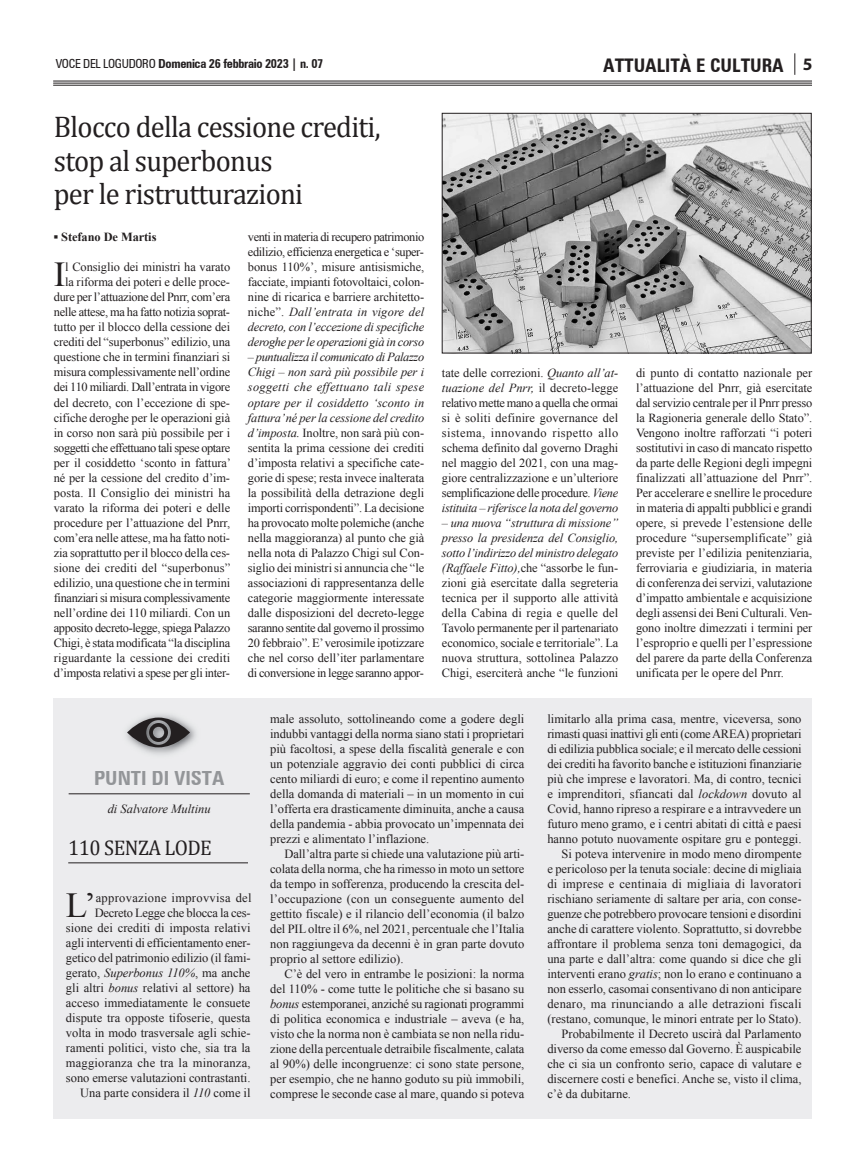
<style>
.page{position:relative;width:865px;height:1170px;background:#fff}
.page>*{position:absolute;margin:0;border:0;box-sizing:border-box;transform-origin:0 0}
.t1{font:35.12px "Times New Roman";color:#231f20}
.t2{font:35px "Times New Roman";color:#231f20}
.t3{font:30px/33.8px "Cambria";letter-spacing:-.025em;color:#231f20;scale:.95 1}
.t4{font:21.25px "Cambria";letter-spacing:-.025em;color:#231f20;scale:.95 1}
.t5{font:700 condensed 20px "Zurich BT";color:#939598}
.t6{font:700 condensed 18.75px "Zurich BT";color:#231f20}
.t7{font:700 17.5px "Myriad Pro";color:#231f20}
.t8{font:12.5px/15px "Times New Roman";color:#231f20;text-align:justify}
.t9{font:700 condensed 12.5px "Zurich BT";letter-spacing:-.025em;color:#231f20}
.t10{font:italic 12.5px "Times New Roman";color:#231f20}
.t11{font:12.38px/15px "Times New Roman";letter-spacing:-.005em;color:#231f20;text-align:justify}
.t12{font:700 12.38px "Times New Roman";letter-spacing:-.005em;color:#231f20}
.s1{font-weight:400}
.s2{font-style:italic}
</style>
<div class="page">
<hr style="left:53px;top:81px;width:759px;height:1px;background:#231f20">
<hr style="left:53px;top:83px;width:759px;height:1px;background:#231f20">
<hr style="left:53px;top:85px;width:759px;height:1px;background:#231f20">
<svg style="left:794px;top:53px;width:1px;height:22px"></svg>
<div style="left:53px;top:698px;width:758px;height:420px;background:#ececee"></div>
<hr style="left:69px;top:793px;width:181px;height:1px;background:#231f20">
<img style="left:126px;top:714px;width:70px;height:41px">
<svg style="left:127px;top:717px;width:63px;height:30px;background:#6f6e70"></svg>
<hr style="left:68px;top:862px;width:180px;height:1px;background:#231f20">
<img style="left:444px;top:115px;width:365px;height:236px">
<div style="left:442px;top:113px;width:369px;height:240px;border:1px solid #231f20"></div>
<p class="t9" style="left:56px;top:56px;width:269px"><span class="s1">VOCE DEL LOGUDORO</span> Domenica 26 febbraio 2023 | n. 07</p>
<p class="t6" style="left:603px;top:54px;width:182px">ATTUALITÀ E CULTURA</p>
<p class="t7" style="left:803px;top:53px;width:11px">5</p>
<p class="t3" style="left:54px;top:109px;width:345px">Blocco della cessione crediti, stop al superbonus</p>
<p class="t3" style="left:54px;top:176px;width:264px">per le ristrutturazioni</p>
<p class="t12" style="left:54px;top:230px;width:104px">▪ Stefano De Martis</p>
<p class="t2" style="left:54px;top:255px;width:13px">I</p>
<p class="t11" style="left:54px;top:260px;width:179px;text-align:right">l Consiglio dei ministri ha varato<br>la riforma dei poteri e delle proce&shy;dure per l’attuazione del Pnrr, com’era nelle attese, ma ha fatto notizia soprat&shy;tutto per il blocco della cessione dei crediti del “superbonus” edilizio, una questione che in termini finanziari si misura complessivamente nell’ordine dei 110 miliardi. Dall’entrata in vigore del decreto, con l’eccezione di spe&shy;cifiche deroghe per le operazioni già in corso non sarà più possibile per i soggetti che effettuano tali spese optare per il cosiddetto ‘sconto in fattura’ né per la cessione del credito d’im&shy;posta. Il Consiglio dei ministri ha varato la riforma dei poteri e delle procedure per l’attuazione del Pnrr, com’era nelle attese, ma ha fatto noti&shy;zia soprattutto per il blocco della ces&shy;sione dei crediti del “superbonus” edilizio, una questione che in termini finanziari si misura complessivamente nell’ordine dei 110 miliardi. Con un apposito decreto-legge, spiega Palazzo Chigi, è stata modificata “la disciplina riguardante la cessione dei crediti d’imposta relativi a spese per gli inter-</p>
<p class="t11" style="left:248px;top:230px;width:178px">venti in materia di recupero patrimonio edilizio, efficienza energetica e ‘super&shy;bonus 110%’, misure antisismiche, facciate, impianti fotovoltaici, colon&shy;nine di ricarica e barriere architetto&shy;niche”. <span class="s2">Dall’entrata in vigore del decreto, con l’eccezione di specifiche deroghe per le operazioni già in corso</span></p>
<p class="t11" style="left:248px;top:350px;width:178px"><span class="s2">– puntualizza il comunicato di Palazzo Chigi – non sarà più possibile per i soggetti che effettuano tali spese optare per il cosiddetto ‘sconto in fattura’ né per la cessione del credito d’imposta.</span> Inoltre, non sarà più con&shy;sentita la prima cessione dei crediti d’imposta relativi a specifiche cate&shy;gorie di spese; resta invece inalterata la possibilità della detrazione degli importi corrispondenti”. La decisione ha provocato molte polemiche (anche nella maggioranza) al punto che già nella nota di Palazzo Chigi sul Con&shy;siglio dei ministri si annuncia che “le associazioni di rappresentanza delle categorie maggiormente interessate dalle disposizioni del decreto-legge saranno sentite dal governo il prossimo 20 febbraio”. E’ verosimile ipotizzare che nel corso dell’iter parlamentare di conversione in legge saranno appor-</p>
<p class="t11" style="left:442px;top:365px;width:178px">tate delle correzioni. <span class="s2">Quanto all’at&shy;tuazione del Pnrr,</span> il decreto-legge relativo mette mano a quella che ormai si è soliti definire governance del sistema, innovando rispetto allo schema definito dal governo Draghi nel maggio del 2021, con una mag&shy;giore centralizzazione e un’ulteriore semplificazione delle procedure. <span class="s2">Viene istituita – riferisce la nota del governo</span></p>
<p class="t11" style="left:442px;top:515px;width:178px"><span class="s2">– una nuova “struttura di missione” presso la presidenza del Consiglio, sotto l’indirizzo del ministro delegato (Raffaele Fitto),</span>che “assorbe le fun&shy;zioni già esercitate dalla segreteria tecnica per il supporto alle attività della Cabina di regia e quelle del Tavolo permanente per il partenariato economico, sociale e territoriale”. La nuova struttura, sottolinea Palazzo Chigi, eserciterà anche “le funzioni</p>
<p class="t11" style="left:636px;top:365px;width:178px">di punto di contatto nazionale per l’attuazione del Pnrr, già esercitate dal servizio centrale per il Pnrr presso la Ragioneria generale dello Stato”.<br>Vengono inoltre rafforzati “i poteri sostitutivi in caso di mancato rispetto da parte delle Regioni degli impegni finalizzati all’attuazione del Pnrr”.<br>Per accelerare e snellire le procedure in materia di appalti pubblici e grandi opere, si prevede l’estensione delle procedure “supersemplificate” già previste per l’edilizia penitenziaria, ferroviaria e giudiziaria, in materia di conferenza dei servizi, valutazione d’impatto ambientale e acquisizione degli assensi dei Beni Culturali. Ven&shy;gono inoltre dimezzati i termini per l’esproprio e quelli per l’espressione del parere da parte della Conferenza unificata per le opere del Pnrr.</p>
<p class="t5" style="left:94px;top:765px;width:132px">PUNTI DI VISTA</p>
<p class="t10" style="left:108px;top:801px;width:105px">di Salvatore Multinu</p>
<p class="t4" style="left:68px;top:834px;width:153px">110 SENZA LODE</p>
<p class="t1" style="left:66px;top:886px;width:31px">L’</p>
<p class="t8" style="left:66px;top:890px;width:187px;text-align:right">approvazione improvvisa del Decreto Legge che blocca la ces&shy;sione dei crediti di imposta relativi agli interventi di efficientamento ener&shy;getico del patrimonio edilizio (il fami&shy;gerato, <span class="s2">Superbonus 110%</span>, ma anche gli altri <span class="s2">bonus</span> relativi al settore) ha acceso immediatamente le consuete dispute tra opposte tifoserie, questa volta in modo trasversale agli schie&shy;ramenti politici, visto che, sia tra la maggioranza che tra la minoranza, sono emerse valutazioni contrastanti.</p>
<p class="t8" style="left:80px;top:1085px;width:172px">Una parte considera il <span class="s2">110</span> come il</p>
<p class="t8" style="left:270px;top:710px;width:256px">male assoluto, sottolineando come a godere degli indubbi vantaggi della norma siano stati i proprietari più facoltosi, a spese della fiscalità generale e con un potenziale aggravio dei conti pubblici di circa cento miliardi di euro; e come il repentino aumento della domanda di materiali – in un momento in cui l’offerta era drasticamente diminuita, anche a causa della pandemia - abbia provocato un’impennata dei prezzi e alimentato l’inflazione.</p>
<p class="t8" style="left:270px;top:845px;width:256px;text-indent:14px">Dall’altra parte si chiede una valutazione più arti&shy;colata della norma, che ha rimesso in moto un settore da tempo in sofferenza, producendo la crescita del&shy;l’occupazione (con un conseguente aumento del gettito fiscale) e il rilancio dell’economia (il balzo del PIL oltre il 6%, nel 2021, percentuale che l’Italia non raggiungeva da decenni è in gran parte dovuto proprio al settore edilizio).</p>
<p class="t8" style="left:270px;top:965px;width:256px;text-indent:14px">C’è del vero in entrambe le posizioni: la norma del 110% - come tutte le politiche che si basano su <span class="s2">bonus</span> estemporanei, anziché su ragionati programmi di politica economica e industriale – aveva (e ha, visto che la norma non è cambiata se non nella ridu&shy;zione della percentuale detraibile fiscalmente, calata al 90%) delle incongruenze: ci sono state persone, per esempio, che ne hanno goduto su più immobili, comprese le seconde case al mare, quando si poteva</p>
<p class="t8" style="left:547px;top:710px;width:256px">limitarlo alla prima casa, mentre, viceversa, sono rimasti quasi inattivi gli enti (come AREA) proprietari di edilizia pubblica sociale; e il mercato delle cessioni dei crediti ha favorito banche e istituzioni finanziarie più che imprese e lavoratori. Ma, di contro, tecnici e imprenditori, sfiancati dal <span class="s2">lockdown</span> dovuto al Covid, hanno ripreso a respirare e a intravvedere un futuro meno gramo, e i centri abitati di città e paesi hanno potuto nuovamente ospitare gru e ponteggi.</p>
<p class="t8" style="left:547px;top:845px;width:256px;text-indent:14px">Si poteva intervenire in modo meno dirompente e pericoloso per la tenuta sociale: decine di migliaia di imprese e centinaia di migliaia di lavoratori rischiano seriamente di saltare per aria, con conse&shy;guenze che potrebbero provocare tensioni e disordini anche di carattere violento. Soprattutto, si dovrebbe affrontare il problema senza toni demagogici, da una parte e dall’altra: come quando si dice che gli interventi erano <span class="s2">gratis</span>; non lo erano e continuano a non esserlo, casomai consentivano di non anticipare denaro, ma rinunciando a alle detrazioni fiscali (restano, comunque, le minori entrate per lo Stato).</p>
<p class="t8" style="left:547px;top:1025px;width:256px;text-indent:14px">Probabilmente il Decreto uscirà dal Parlamento diverso da come emesso dal Governo. È auspicabile che ci sia un confronto serio, capace di valutare e discernere costi e benefici. Anche se, visto il clima, c’è da dubitarne.</p>
</div>
